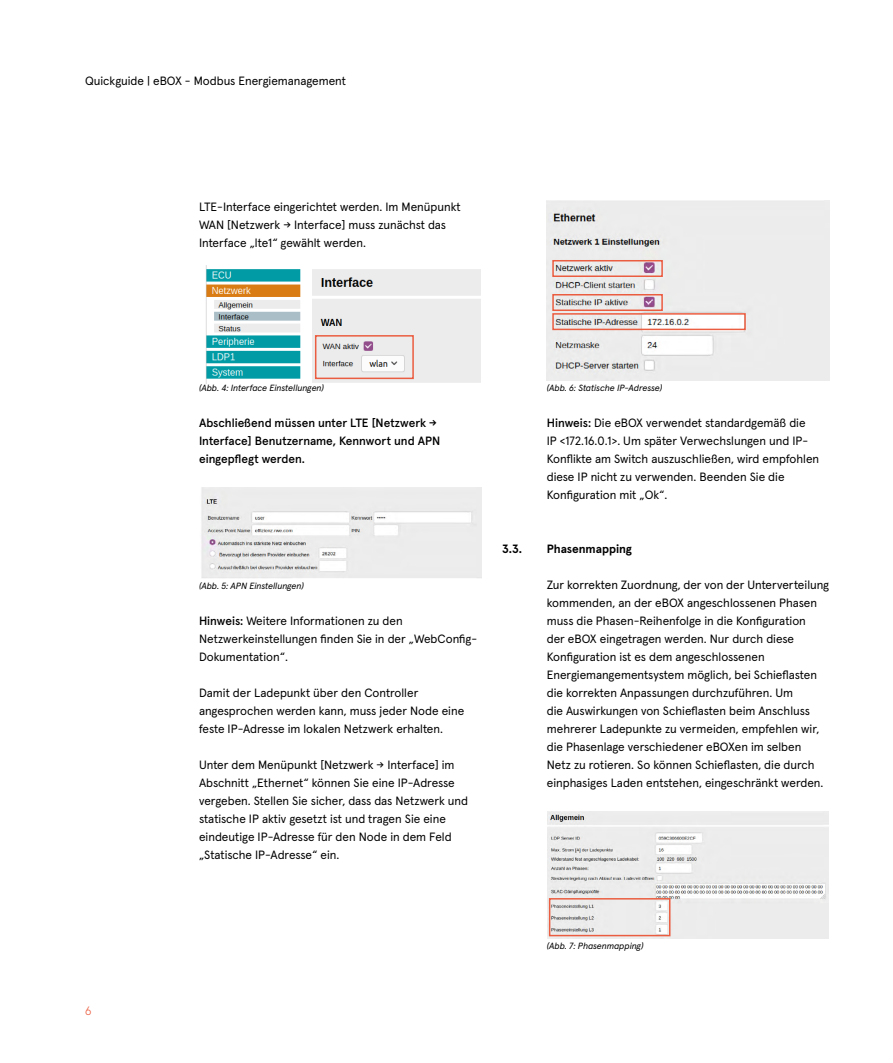
<style>
.page{position:relative;width:893px;height:1063px;background:#fff}
.page>*{position:absolute;margin:0;border:0;box-sizing:border-box;transform-origin:0 0}
.t1{font:12px/18px "Apercu Pro";color:#000}
.t2{font:500 12px/18px "Apercu Pro";color:#000}
.t3{font:700 12px "Apercu Pro";letter-spacing:-.005em;color:#000}
.t4{font:300 12px "Apercu Pro";color:#eb5d40}
.t5{font:italic 9px "Apercu Pro";letter-spacing:-.005em;color:#000}
.s1{font-weight:500}
</style>
<div class="page">
<img style="left:206px;top:266px;width:274px;height:117px">
<div style="left:315px;top:335px;width:99px;height:44px;border:2px solid #eb5d40"></div>
<img style="left:201px;top:487px;width:280px;height:91px">
<img style="left:547px;top:201px;width:282px;height:180px">
<div style="left:552px;top:260px;width:111px;height:17px;border:2px solid #eb5d40"></div>
<div style="left:552px;top:294px;width:111px;height:17px;border:2px solid #eb5d40"></div>
<div style="left:552px;top:313px;width:194px;height:17px;border:2px solid #eb5d40"></div>
<img style="left:547px;top:811px;width:282px;height:128px">
<div style="left:549px;top:898px;width:121px;height:38px;border:2px solid #eb5d40"></div>
<p class="t1" style="left:85px;top:71px;width:262px">Quickguide | eBOX - Modbus Energiemanagement</p>
<p class="t1" style="left:199px;top:197px;width:263px">LTE-Interface eingerichtet werden. Im Menüpunkt<br>WAN [Netzwerk → Interface] muss zunächst das<br>Interface „lte1“ gewählt werden.</p>
<p class="t4" style="left:85px;top:1001px;width:8px">6</p>
<p class="t5" style="left:199px;top:381px;width:126px">(Abb. 4: Interface Einstellungen)</p>
<p class="t2" style="left:199px;top:413px;width:243px">Abschließend müssen unter LTE [Netzwerk →<br>Interface] Benutzername, Kennwort und APN eingepflegt werden.</p>
<p class="t5" style="left:199px;top:579px;width:106px">(Abb. 5: APN Einstellungen)</p>
<p class="t1" style="left:199px;top:611px;width:280px"><span class="s1">Hinweis:</span> Weitere Informationen zu den<br>Netzwerkeinstellungen finden Sie in der „WebConfig-<br>Dokumentation“.</p>
<p class="t1" style="left:199px;top:683px;width:267px">Damit der Ladepunkt über den Controller angesprochen werden kann, muss jeder Node eine feste IP-Adresse im lokalen Netzwerk erhalten.</p>
<p class="t1" style="left:199px;top:755px;width:271px">Unter dem Menüpunkt [Netzwerk → Interface] im Abschnitt „Ethernet“ können Sie eine IP-Adresse vergeben. Stellen Sie sicher, dass das Netzwerk und statische IP aktiv gesetzt ist und tragen Sie eine eindeutige IP-Adresse für den Node in dem Feld „Statische IP-Adresse“ ein.</p>
<p class="t5" style="left:547px;top:381px;width:117px">(Abb. 6: Statische IP-Adresse)</p>
<p class="t1" style="left:547px;top:413px;width:274px"><span class="s1">Hinweis:</span> Die eBOX verwendet standardgemäß die<br>IP &lt;172.16.0.1&gt;. Um später Verwechslungen und IP-Konflikte am Switch auszuschließen, wird empfohlen diese IP nicht zu verwenden. Beenden Sie die Konfiguration mit „Ok“.</p>
<p class="t3" style="left:502px;top:539px;width:21px">3.3.</p>
<p class="t3" style="left:547px;top:539px;width:87px">Phasenmapping</p>
<p class="t1" style="left:547px;top:575px;width:284px">Zur korrekten Zuordnung, der von der Unterverteilung kommenden, an der eBOX angeschlossenen Phasen muss die Phasen-Reihenfolge in die Konfiguration<br>der eBOX eingetragen werden. Nur durch diese Konfiguration ist es dem angeschlossenen Energiemangementsystem möglich, bei Schieflasten die korrekten Anpassungen durchzuführen. Um<br>die Auswirkungen von Schieflasten beim Anschluss mehrerer Ladepunkte zu vermeiden, empfehlen wir, die Phasenlage verschiedener eBOXen im selben<br>Netz zu rotieren. So können Schieflasten, die durch einphasiges Laden entstehen, eingeschränkt werden.</p>
<p class="t5" style="left:547px;top:939px;width:98px">(Abb. 7: Phasenmapping)</p>
</div>
